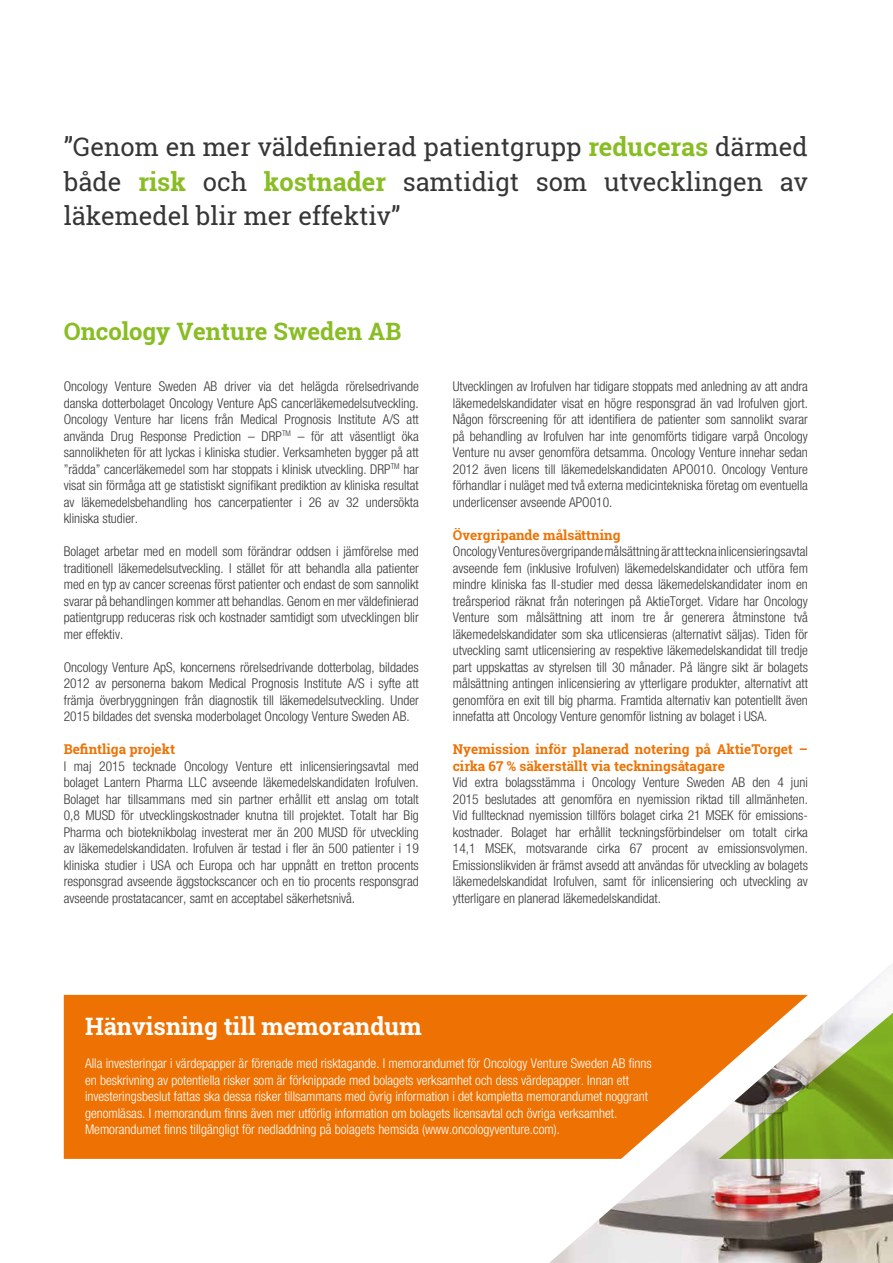
<style>
.page{position:relative;width:893px;height:1263px;background:#fff}
.page>*{position:absolute;margin:0;border:0;box-sizing:border-box;transform-origin:0 0}
.t1{font:25.5px/34.5px "Roboto Slab";color:#373636;text-align:justify}
.t2{font:700 24px "Roboto Slab";color:#fff}
.t3{font:700 24px "Roboto Slab";color:#89bd24}
.t4{font:300 condensed 13.5px/16.5px "Helvetica Neue";color:#373636;text-align:justify}
.t5{font:300 condensed 13.5px/16.5px "Helvetica Neue";color:#fff}
.t6{font:700 13.5px/16.5px "Roboto Slab";color:#ee7203}
.s1{font-weight:700;color:#89bd24}
</style>
<div class="page">
<img style="left:549px;top:964px;width:344px;height:299px">
<div style="left:63px;top:995px;width:656px;height:164px;background:#ee7203"></div>
<svg style="left:719px;top:995px;width:174px;height:164px"></svg>
<h1 class="t1" style="left:64px;top:130px;width:746px">”Genom en mer väldefinierad patientgrupp <span class="s1">reduceras</span> därmed både <span class="s1">risk</span> och <span class="s1">kostnader</span> samtidigt som utvecklingen av läkemedel blir mer effektiv”</h1>
<h2 class="t3" style="left:64px;top:315px;width:339px">Oncology Venture Sweden AB</h2>
<p class="t4" style="left:64px;top:378px;width:357px">Oncology Venture Sweden AB driver via det helägda rörelsedrivande danska dotterbolaget Oncology Venture ApS cancerläkemedelsutveckling.<br>Oncology Venture har licens från Medical Prognosis Institute A/S att använda Drug Response Prediction – DRP<sup>TM</sup> – för att väsentligt öka sannolikheten för att lyckas i kliniska studier. Verksamheten bygger på att ”rädda” cancerläkemedel som har stoppats i klinisk utveckling. DRP<sup>TM</sup> har visat sin förmåga att ge statistiskt signifikant prediktion av kliniska resultat av läkemedelsbehandling hos cancerpatienter i 26 av 32 undersökta kliniska studier.</p>
<p class="t4" style="left:64px;top:543px;width:357px">Bolaget arbetar med en modell som förändrar oddsen i jämförelse med traditionell läkemedelsutveckling. I stället för att behandla alla patienter med en typ av cancer screenas först patienter och endast de som sannolikt svarar på behandlingen kommer att behandlas. Genom en mer väldefinierad patientgrupp reduceras risk och kostnader samtidigt som utvecklingen blir mer effektiv.</p>
<p class="t4" style="left:64px;top:659px;width:357px">Oncology Venture ApS, koncernens rörelsedrivande dotterbolag, bildades 2012 av personerna bakom Medical Prognosis Institute A/S i syfte att främja överbryggningen från diagnostik till läkemedelsutveckling. Under 2015 bildades det svenska moderbolaget Oncology Venture Sweden AB.</p>
<p class="t6" style="left:64px;top:741px;width:113px">Befintliga projekt</p>
<p class="t4" style="left:64px;top:758px;width:357px">I maj 2015 tecknade Oncology Venture ett inlicensieringsavtal med bolaget Lantern Pharma LLC avseende läkemedelskandidaten Irofulven.<br>Bolaget har tillsammans med sin partner erhållit ett anslag om totalt 0,8 MUSD för utvecklingskostnader knutna till projektet. Totalt har Big Pharma och bioteknikbolag investerat mer än 200 MUSD för utveckling av läkemedelskandidaten. Irofulven är testad i fler än 500 patienter i 19 kliniska studier i USA och Europa och har uppnått en tretton procents responsgrad avseende äggstockscancer och en tio procents responsgrad avseende prostatacancer, samt en acceptabel säkerhetsnivå.</p>
<p class="t4" style="left:453px;top:378px;width:357px">Utvecklingen av Irofulven har tidigare stoppats med anledning av att andra läkemedelskandidater visat en högre responsgrad än vad Irofulven gjort.<br>Någon förscreening för att identifiera de patienter som sannolikt svarar på behandling av Irofulven har inte genomförts tidigare varpå Oncology Venture nu avser genomföra detsamma. Oncology Venture innehar sedan 2012 även licens till läkemedelskandidaten APO010. Oncology Venture förhandlar i nuläget med två externa medicintekniska företag om eventuella underlicenser avseende APO010.</p>
<p class="t6" style="left:453px;top:527px;width:169px">Övergripande målsättning</p>
<p class="t4" style="left:453px;top:543px;width:357px">Oncology Ventures övergripande målsättning är att teckna inlicensieringsavtal avseende fem (inklusive Irofulven) läkemedelskandidater och utföra fem mindre kliniska fas II-studier med dessa läkemedelskandidater inom en treårsperiod räknat från noteringen på AktieTorget. Vidare har Oncology Venture som målsättning att inom tre år generera åtminstone två läkemedelskandidater som ska utlicensieras (alternativt säljas). Tiden för utveckling samt utlicensiering av respektive läkemedelskandidat till tredje part uppskattas av styrelsen till 30 månader. På längre sikt är bolagets målsättning antingen inlicensiering av ytterligare produkter, alternativt att genomföra en exit till big pharma. Framtida alternativ kan potentiellt även innefatta att Oncology Venture genomför listning av bolaget i USA.</p>
<p class="t6" style="left:453px;top:741px;width:357px">Nyemission inför planerad notering på AktieTorget – cirka 67 % säkerställt via teckningsåtagare</p>
<p class="t4" style="left:453px;top:774px;width:357px">Vid extra bolagsstämma i Oncology Venture Sweden AB den 4 juni 2015 beslutades att genomföra en nyemission riktad till allmänheten.<br>Vid fulltecknad nyemission tillförs bolaget cirka 21 MSEK för emissions&shy;kostnader. Bolaget har erhållit teckningsförbindelser om totalt cirka 14,1 MSEK, motsvarande cirka 67 procent av emissionsvolymen.<br>Emissionslikviden är främst avsedd att användas för utveckling av bolagets läkemedelskandidat Irofulven, samt för inlicensiering och utveckling av ytterligare en planerad läkemedelskandidat.</p>
<h2 class="t2" style="left:85px;top:1010px;width:338px">Hänvisning till memorandum</h2>
<p class="t5" style="left:85px;top:1055px;width:568px">Alla investeringar i värdepapper är förenade med risktagande. I memorandumet för Oncology Venture Sweden AB finns en beskrivning av potentiella risker som är förknippade med bolagets verksamhet och dess värdepapper. Innan ett investeringsbeslut fattas ska dessa risker tillsammans med övrig information i det kompletta memorandumet noggrant genomläsas. I memorandum finns även mer utförlig information om bolagets licensavtal och övriga verksamhet.<br>Memorandumet finns tillgängligt för nedladdning på bolagets hemsida (www.oncologyventure.com).</p>
</div>
